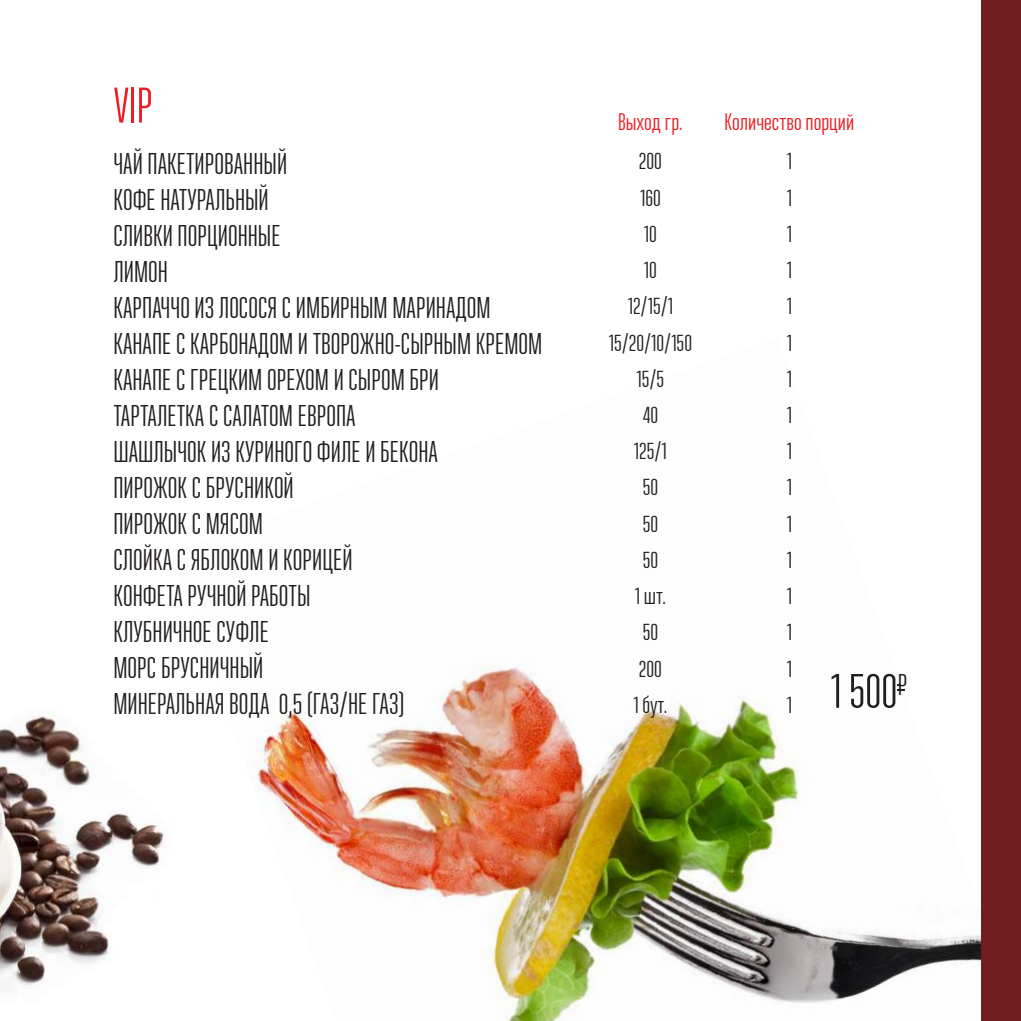
<style>
.page{position:relative;width:1021px;height:1021px;background:#fff}
.page>*{position:absolute;margin:0;border:0;box-sizing:border-box;transform-origin:0 0}
.t1{font:50px "Ristretto Pro";color:#231f20}
.t2{font:50px "Ristretto Pro";color:#ee1d23}
.t3{font:30px/36px "Ristretto Pro";color:#231f20}
.t4{font:24px/36.2px "Ristretto Pro";color:#231f20;text-align:center}
.t5{font:24px "Ristretto Pro";color:#ee1d23}
</style>
<div class="page">
<img style="left:0;top:715px;width:167px;height:275px">
<img style="left:247px;top:663px;width:734px;height:357px">
<div style="left:981px;top:0;width:39px;height:1020px;background:#701d1f"></div>
<svg style="left:897px;top:684px;width:8px;height:6px"></svg>
<h1 class="t2" style="left:113px;top:77px;width:41px">VIP</h1>
<p class="t5" style="left:618px;top:109px;width:66px">Выход гр.</p>
<p class="t5" style="left:724px;top:109px;width:131px">Количество порций</p>
<p class="t3" style="left:113px;top:146px;width:430px">ЧАЙ ПАКЕТИРОВАННЫЙ<br>КОФЕ НАТУРАЛЬНЫЙ<br>СЛИВКИ ПОРЦИОННЫЕ<br>ЛИМОН<br>КАРПАЧЧО ИЗ ЛОСОСЯ С ИМБИРНЫМ МАРИНАДОМ<br>КАНАПЕ С КАРБОНАДОМ И ТВОРОЖНО-СЫРНЫМ КРЕМОМ<br>КАНАПЕ С ГРЕЦКИМ ОРЕХОМ И СЫРОМ БРИ<br>ТАРТАЛЕТКА С САЛАТОМ ЕВРОПА<br>ШАШЛЫЧОК ИЗ КУРИНОГО ФИЛЕ И БЕКОНА<br>ПИРОЖОК С БРУСНИКОЙ<br>ПИРОЖОК С МЯСОМ<br>СЛОЙКА С ЯБЛОКОМ И КОРИЦЕЙ<br>КОНФЕТА РУЧНОЙ РАБОТЫ<br>КЛУБНИЧНОЕ СУФЛЕ<br>МОРС БРУСНИЧНЫЙ<br>МИНЕРАЛЬНАЯ ВОДА 0,5 (ГАЗ/НЕ ГАЗ)</p>
<p class="t4" style="left:608px;top:143px;width:85px">200<br>160<br>10<br>10<br>12/15/1<br>15/20/10/150<br>15/5<br>40<br>125/1<br>50<br>50<br>50<br>1 шт.<br>50<br>200<br>1 бут.</p>
<p class="t4" style="left:786px;top:143px;width:7px;text-align:justify">1<br>1<br>1<br>1<br>1<br>1<br>1<br>1<br>1<br>1<br>1<br>1<br>1<br>1<br>1<br>1</p>
<h1 class="t1" style="left:830px;top:662px;width:79px">1 500<sup>Р</sup></h1>
</div>
